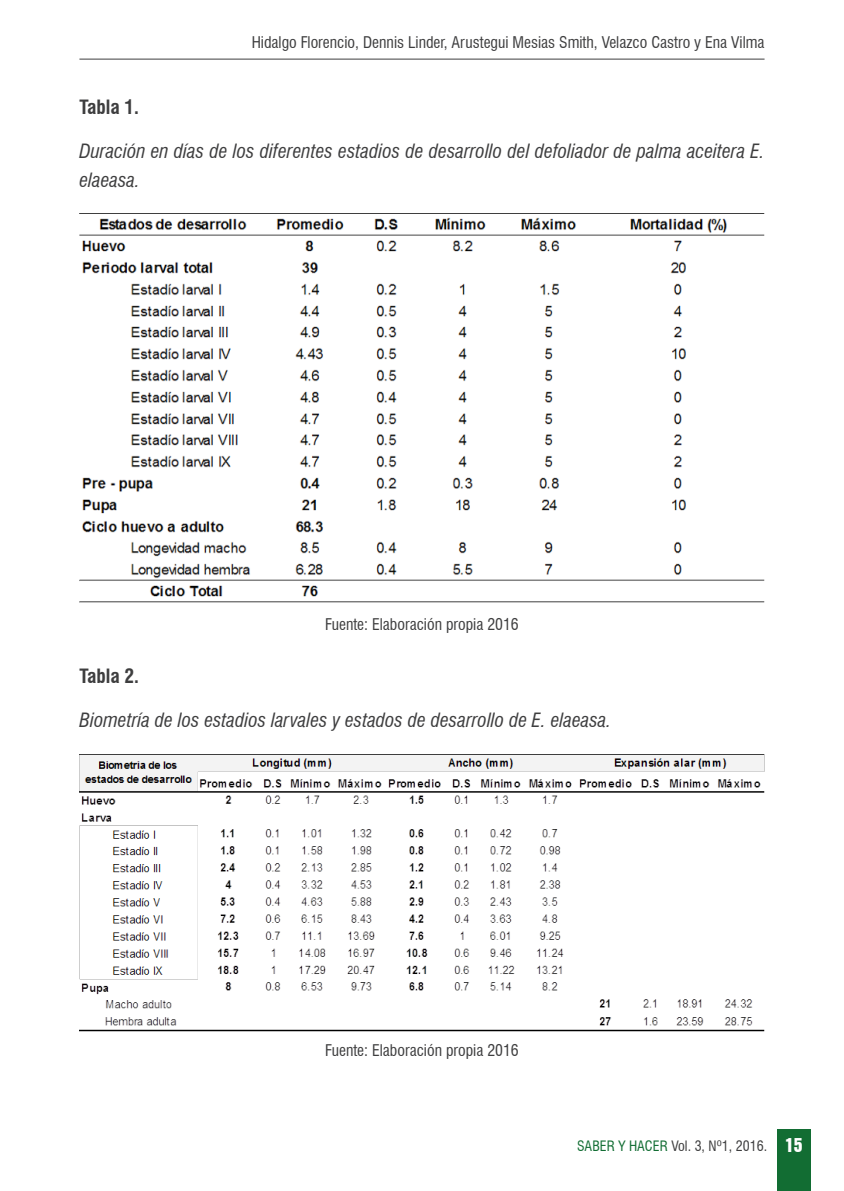
<style>
.page{position:relative;width:844px;height:1191px;background:#fff}
.page>*{position:absolute;margin:0;border:0;box-sizing:border-box;transform-origin:0 0}
.Cuerpo_de_texto{font:italic condensed 19.25px/28.9px "Swiss 721 BT";color:#3e3e3f}
.Cuerpo_de_texto-2{font:700 condensed 19.25px "Swiss 721 BT";color:#3e3e3f}
.fuente{font:condensed 15.75px "Swiss 721 BT";color:#3e3e3f}
.t1{font:condensed 14px "Swiss 721 BT";color:#3e3e3f}
.s1{color:#126d33}
.s2{font-family:"Swiss 921 BT Regular A";font-stretch:normal;font-size:17.5px;color:#fff}
</style>
<div class="page">
<div style="left:776px;top:1129px;width:34px;height:62px;background:#126d33"></div>
<hr style="left:79px;top:59px;width:685px;height:1px;background:#3e3e3f">
<img style="left:79px;top:213px;width:685px;height:389px">
<img style="left:79px;top:754px;width:685px;height:277px">
<p class="fuente" style="left:252px;top:33px;width:514px">Hidalgo Florencio, Dennis Linder, Arustegui Mesias Smith, Velazco Castro y Ena Vilma</p>
<p class="Cuerpo_de_texto-2" style="left:79px;top:95px;width:61px">Tabla 1.</p>
<p class="Cuerpo_de_texto" style="left:79px;top:136px;width:686px">Duración en días de los diferentes estadios de desarrollo del defoliador de palma aceitera E. elaeasa.</p>
<p class="fuente" style="left:325px;top:614px;width:195px">Fuente: Elaboración propia 2016</p>
<p class="Cuerpo_de_texto-2" style="left:79px;top:665px;width:61px">Tabla 2.</p>
<p class="Cuerpo_de_texto" style="left:79px;top:705px;width:533px">Biometría de los estadios larvales y estados de desarrollo de E. elaeasa.</p>
<p class="fuente" style="left:325px;top:1041px;width:195px">Fuente: Elaboración propia 2016</p>
<p class="t1" style="left:577px;top:1137px;width:227px"><span class="s1">SABER Y HACER</span> Vol. 3, Nº1, 2016. <span class="s2">15</span></p>
</div>
